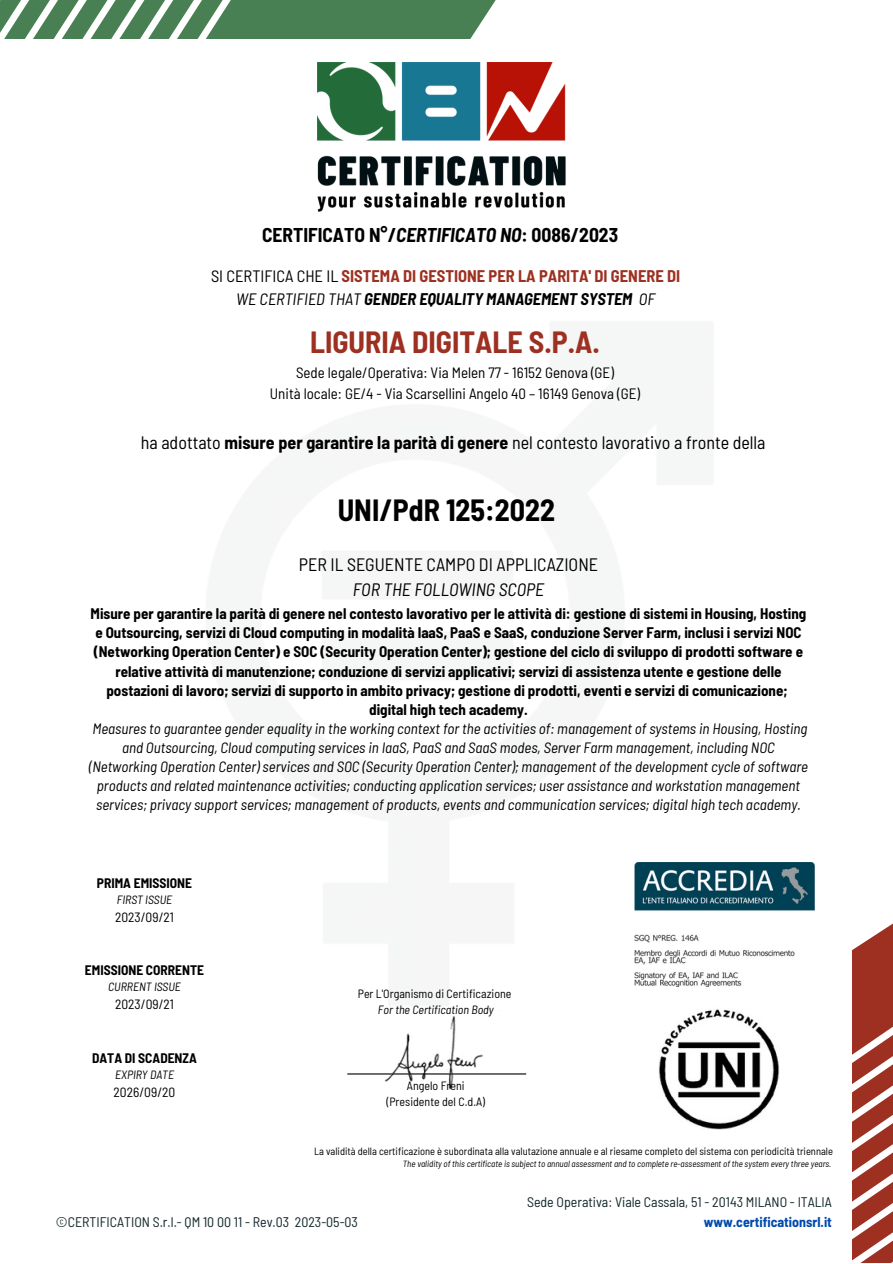
<style>
.page{position:relative;width:893px;height:1264px;background:#fff}
.page>*{position:absolute;margin:0;border:0;box-sizing:border-box;transform-origin:0 0}
.t1{font:700 semi-condensed 30px "Barlow";color:#9d3021}
.t2{font:700 semi-condensed 30px "Barlow";color:#000}
.t3{font:700 semi-condensed 19.5px "Barlow";color:#000}
.t4{font:semi-condensed 18px "Barlow";color:#000}
.t5{font:italic semi-condensed 18px "Barlow";color:#000}
.t6{font:700 semi-condensed 16.5px "Barlow";color:#9d3021}
.t7{font:italic 700 semi-condensed 16.5px "Barlow";color:#000}
.t8{font:700 semi-condensed 15px/19px "Barlow";color:#000;text-align:center}
.t9{font:italic semi-condensed 15px/19px "Barlow";color:#000;text-align:center}
.t10{font:semi-condensed 15px "Barlow";color:#000}
.t11{font:semi-condensed 13.95px "Barlow";color:#112729}
.t12{font:700 semi-condensed 13.95px "Barlow";color:#004aad}
.t13{font:700 semi-condensed 13.5px "Barlow";color:#000}
.t14{font:semi-condensed 13.5px "Barlow";color:#000}
.t15{font:semi-condensed 12px "Barlow";color:#000}
.t16{font:italic semi-condensed 12px "Barlow";color:#000}
.t17{font:semi-condensed 10.5px "Barlow";color:#000}
.t18{font:italic semi-condensed 9px "Barlow";color:#000}
.s1{font-style:italic}
.s2{font-weight:400;color:#000}
.s3{font-weight:400}
.s4{font-weight:700}
</style>
<div class="page">
<svg style="left:388px;top:0;width:108px;height:38px;background:#5e8e67"></svg>
<svg style="left:357px;top:0;width:27px;height:63px;fill:#498053"></svg>
<svg style="left:330px;top:0;width:27px;height:63px;fill:#498053"></svg>
<svg style="left:303px;top:0;width:27px;height:212px"></svg>
<svg style="left:276px;top:0;width:27px;height:39px"></svg>
<svg style="left:249px;top:0;width:27px;height:39px"></svg>
<svg style="left:222px;top:0;width:27px;height:39px"></svg>
<svg style="left:195px;top:0;width:27px;height:39px"></svg>
<svg style="left:0;top:0;width:195px;height:39px"></svg>
<svg style="left:712px;top:924px;width:180px;height:338px"></svg>
<img style="left:772px;top:862px;width:42px;height:124px">
<img style="left:317px;top:63px;width:249px;height:148px">
<img style="left:634px;top:862px;width:138px;height:145px">
<hr style="left:347px;top:1073px;width:179px;height:1px;background:#000">
<img style="left:368px;top:1010px;width:136px;height:80px">
<img style="left:658px;top:1007px;width:121px;height:122px">
<p class="t3" style="left:262px;top:223px;width:357px">CERTIFICATO N°/<span class="s1">CERTIFICATO NO</span>: 0086/2023</p>
<p class="t6" style="left:211px;top:265px;width:470px"><span class="s2">SI CERTIFICA CHE IL</span> SISTEMA DI GESTIONE PER LA PARITA' DI GENERE DI</p>
<p class="t7" style="left:236px;top:288px;width:420px"><span class="s3">WE CERTIFIED THAT</span> GENDER EQUALITY MANAGEMENT SYSTEM <span class="s3">OF</span></p>
<p class="t1" style="left:310px;top:323px;width:291px">LIGURIA DIGITALE S.P.A.</p>
<p class="t10" style="left:296px;top:363px;width:319px">Sede legale/Operativa: Via Melen 77 - 16152 Genova (GE)</p>
<p class="t10" style="left:270px;top:383px;width:371px">Unità locale: GE/4 - Via Scarsellini Angelo 40 – 16149 Genova (GE)</p>
<p class="t4" style="left:141px;top:431px;width:626px">ha adottato <span class="s4">misure per garantire la parità di genere</span> nel contesto lavorativo a fronte della</p>
<p class="t2" style="left:338px;top:490px;width:219px">UNI/PdR 125:2022</p>
<p class="t4" style="left:299px;top:553px;width:301px">PER IL SEGUENTE CAMPO DI APPLICAZIONE</p>
<p class="t5" style="left:353px;top:578px;width:193px">FOR THE FOLLOWING SCOPE</p>
<p class="t8" style="left:91px;top:603px;width:717px">Misure per garantire la parità di genere nel contesto lavorativo per le attività di: gestione di sistemi in Housing, Hosting e Outsourcing, servizi di Cloud computing in modalità IaaS, PaaS e SaaS, conduzione Server Farm, inclusi i servizi NOC (Networking Operation Center) e SOC (Security Operation Center); gestione del ciclo di sviluppo di prodotti software e relative attività di manutenzione; conduzione di servizi applicativi; servizi di assistenza utente e gestione delle postazioni di lavoro; servizi di supporto in ambito privacy; gestione di prodotti, eventi e servizi di comunicazione;</p>
<p class="t8" style="left:369px;top:699px;width:160px">digital high tech academy.</p>
<p class="t9" style="left:89px;top:718px;width:720px">Measures to guarantee gender equality in the working context for the activities of: management of systems in Housing, Hosting and Outsourcing, Cloud computing services in IaaS, PaaS and SaaS modes, Server Farm management, including NOC (Networking Operation Center) services and SOC (Security Operation Center); management of the development cycle of software products and related maintenance activities; conducting application services; user assistance and workstation management services; privacy support services; management of products, events and communication services; digital high tech academy.</p>
<p class="t13" style="left:97px;top:874px;width:97px">PRIMA EMISSIONE</p>
<p class="t16" style="left:117px;top:891px;width:57px">FIRST ISSUE</p>
<p class="t14" style="left:115px;top:908px;width:61px">2023/09/21</p>
<p class="t13" style="left:85px;top:961px;width:121px">EMISSIONE CORRENTE</p>
<p class="t16" style="left:108px;top:979px;width:74px">CURRENT ISSUE</p>
<p class="t14" style="left:115px;top:995px;width:61px">2023/09/21</p>
<p class="t13" style="left:92px;top:1049px;width:106px">DATA DI SCADENZA</p>
<p class="t16" style="left:115px;top:1066px;width:60px">EXPIRY DATE</p>
<p class="t14" style="left:114px;top:1083px;width:63px">2026/09/20</p>
<p class="t15" style="left:358px;top:986px;width:155px">Per L'Organismo di Certificazione</p>
<p class="t16" style="left:378px;top:1002px;width:117px">For the Certification Body</p>
<p class="t15" style="left:407px;top:1077px;width:59px">Angelo Freni</p>
<p class="t15" style="left:386px;top:1093px;width:100px">(Presidente del C.d.A)</p>
<p class="t17" style="left:314px;top:1144px;width:520px">La validità della certificazione è subordinata alla valutazione annuale e al riesame completo del sistema con periodicità triennale</p>
<p class="t18" style="left:403px;top:1157px;width:430px">The validity of this certificate is subject to annual assessment and to complete re-assessment of the system every three years.</p>
<p class="t11" style="left:56px;top:1212px;width:303px">©CERTIFICATION S.r.l.- QM 10 00 11 - Rev.03 2023-05-03</p>
<p class="t11" style="left:527px;top:1193px;width:306px">Sede Operativa: Viale Cassala, 51 - 20143 MILANO - ITALIA</p>
<p class="t12" style="left:703px;top:1212px;width:130px">www.certificationsrl.it</p>
</div>
